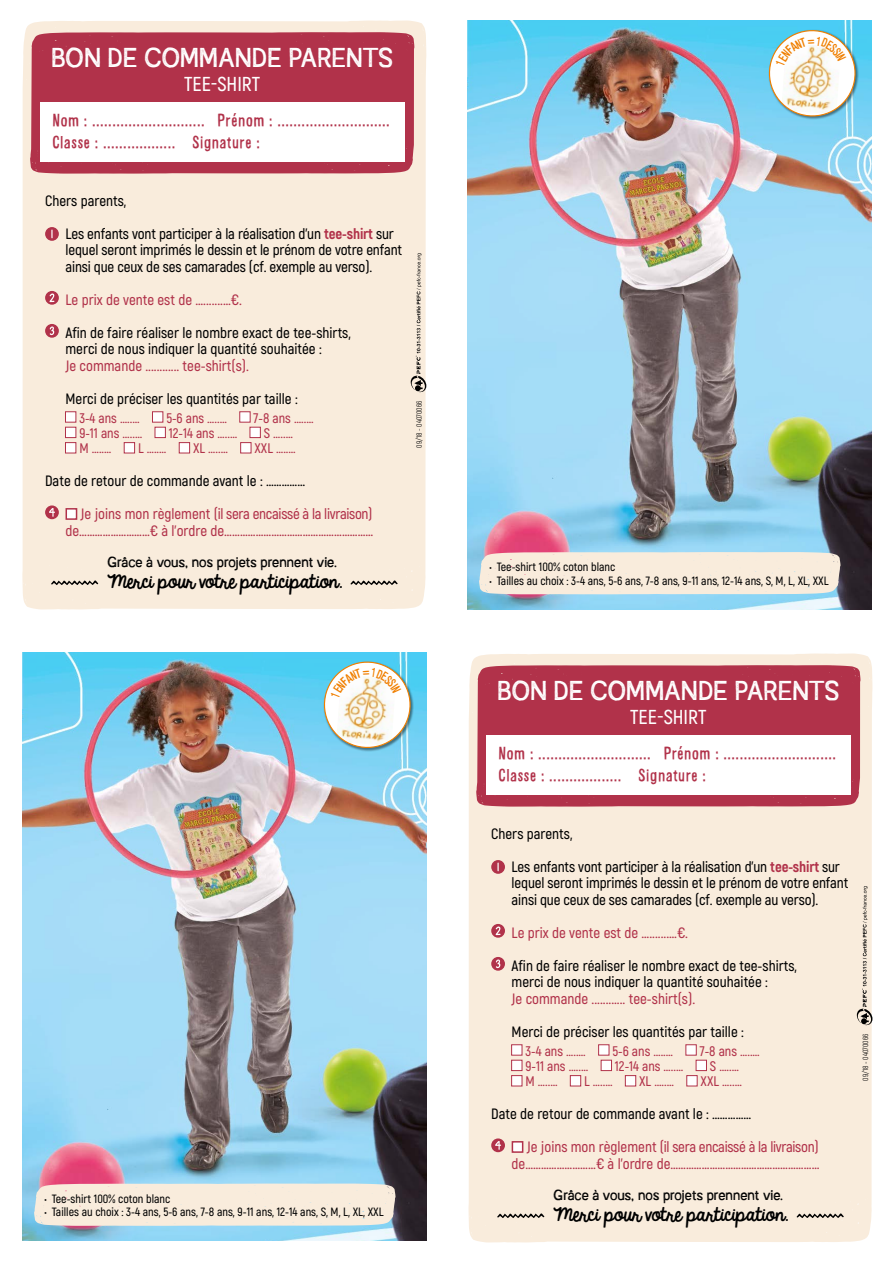
<style>
.page{position:relative;width:893px;height:1263px;background:#fff}
.page>*{position:absolute;margin:0;border:0;box-sizing:border-box;transform-origin:0 0}
.t1{font:25.5px "Austral Sans Stamp";letter-spacing:.015em;color:#fff}
.t2{font:600 20.1px "Akrobat";color:#fff}
.t3{font:16.8px "Alsina Ultrajada";color:#b1324a}
.t4{font:16.65px "KG Always A Good Time";color:#000}
.t5{font:600 15px/16.5px "Akrobat";letter-spacing:-.005em;color:#000}
.t6{font:600 15px/16.5px "Akrobat";color:#b1324a;text-align:right}
.t7{font:600 13.95px "Akrobat";color:#b1324a}
.t8{font:13.65px "Austral Sans Stamp";letter-spacing:.005em;color:#000}
.t9{font:600 12px "Akrobat";color:#000}
.t10{font:7.5px "Akrobat";color:#000}
.s1{font-weight:800;color:#b1324a}
.s2{color:#b1324a}
</style>
<div class="page">
<img style="left:467px;top:21px;width:404px;height:588px">
<div style="left:479px;top:552px;width:361px;height:42px;background:#f9ecdc"></div>
<img style="left:22px;top:652px;width:404px;height:589px">
<svg style="left:34px;top:1183px;width:362px;height:43px;background:#f4e8da"></svg>
<div style="left:22px;top:20px;width:404px;height:589px;background:#f9ecdc"></div>
<div style="left:468px;top:653px;width:404px;height:589px;background:#f9ecdc"></div>
<div style="left:30px;top:32px;width:384px;height:142px;background:#b1324a"></div>
<div style="left:476px;top:665px;width:384px;height:142px;background:#b1324a"></div>
<div style="left:40px;top:103px;width:365px;height:59px;background:#fff"></div>
<div style="left:486px;top:736px;width:365px;height:59px;background:#fff"></div>
<svg style="left:51px;top:580px;width:47px;height:5px"></svg>
<svg style="left:350px;top:580px;width:48px;height:5px"></svg>
<svg style="left:497px;top:1213px;width:47px;height:5px"></svg>
<svg style="left:797px;top:1213px;width:47px;height:5px"></svg>
<div style="left:45px;top:227px;width:14px;height:14px;background:#b1324a;border-radius:50%"></div>
<svg style="left:51px;top:230px;width:2px;height:8px"></svg>
<svg style="left:45px;top:291px;width:14px;height:14px"></svg>
<svg style="left:50px;top:293px;width:4px;height:9px"></svg>
<div style="left:45px;top:324px;width:14px;height:14px;background:#b1324a;border-radius:50%"></div>
<svg style="left:50px;top:326px;width:4px;height:9px"></svg>
<div style="left:45px;top:505px;width:14px;height:14px;background:#b1324a;border-radius:50%"></div>
<svg style="left:49px;top:508px;width:6px;height:9px"></svg>
<div style="left:66px;top:508px;width:11px;height:12px;background:#fff;border:2px solid #b1324a"></div>
<div style="left:491px;top:860px;width:14px;height:14px;background:#b1324a;border-radius:50%"></div>
<svg style="left:497px;top:862px;width:2px;height:9px"></svg>
<svg style="left:491px;top:924px;width:14px;height:14px"></svg>
<svg style="left:496px;top:926px;width:4px;height:9px"></svg>
<div style="left:491px;top:957px;width:14px;height:14px;background:#b1324a;border-radius:50%"></div>
<svg style="left:496px;top:959px;width:4px;height:9px"></svg>
<div style="left:491px;top:1138px;width:14px;height:14px;background:#b1324a;border-radius:50%"></div>
<svg style="left:495px;top:1141px;width:6px;height:9px"></svg>
<div style="left:512px;top:1141px;width:11px;height:12px;background:#fff;border:2px solid #b1324a"></div>
<div style="left:65px;top:411px;width:11px;height:11px;background:#fff;border:1px solid #b1324a"></div>
<div style="left:152px;top:411px;width:11px;height:11px;background:#fff;border:1px solid #b1324a"></div>
<div style="left:239px;top:411px;width:12px;height:11px;background:#fff;border:1px solid #b1324a"></div>
<div style="left:65px;top:427px;width:11px;height:11px;background:#fff;border:1px solid #b1324a"></div>
<div style="left:155px;top:427px;width:11px;height:11px;background:#fff;border:1px solid #b1324a"></div>
<div style="left:250px;top:427px;width:11px;height:11px;background:#fff;border:1px solid #b1324a"></div>
<div style="left:65px;top:442px;width:11px;height:11px;background:#fff;border:1px solid #b1324a"></div>
<div style="left:124px;top:442px;width:11px;height:11px;background:#fff;border:1px solid #b1324a"></div>
<div style="left:179px;top:442px;width:11px;height:11px;background:#fff;border:1px solid #b1324a"></div>
<div style="left:240px;top:442px;width:11px;height:11px;background:#fff;border:1px solid #b1324a"></div>
<div style="left:511px;top:1044px;width:11px;height:11px;background:#fff;border:1px solid #b1324a"></div>
<div style="left:598px;top:1044px;width:11px;height:11px;background:#fff;border:1px solid #b1324a"></div>
<div style="left:685px;top:1044px;width:12px;height:11px;background:#fff;border:1px solid #b1324a"></div>
<div style="left:511px;top:1060px;width:11px;height:11px;background:#fff;border:1px solid #b1324a"></div>
<div style="left:601px;top:1060px;width:11px;height:11px;background:#fff;border:1px solid #b1324a"></div>
<div style="left:696px;top:1060px;width:11px;height:11px;background:#fff;border:1px solid #b1324a"></div>
<div style="left:511px;top:1075px;width:11px;height:11px;background:#fff;border:1px solid #b1324a"></div>
<div style="left:570px;top:1075px;width:11px;height:11px;background:#fff;border:1px solid #b1324a"></div>
<div style="left:625px;top:1075px;width:11px;height:11px;background:#fff;border:1px solid #b1324a"></div>
<div style="left:686px;top:1075px;width:11px;height:11px;background:#fff;border:1px solid #b1324a"></div>
<svg style="left:411px;top:253px;width:15px;height:140px;background:#dacfc1"></svg>
<svg style="left:857px;top:886px;width:15px;height:140px;background:#dacec1"></svg>
<svg style="left:763px;top:24px;width:98px;height:97px"></svg>
<svg style="left:318px;top:656px;width:98px;height:96px"></svg>
<p class="t1" style="left:52px;top:38px;width:343px">BON DE COMMANDE PARENTS</p>
<p class="t2" style="left:184px;top:72px;width:78px">TEE-SHIRT</p>
<p class="t3" style="left:52px;top:108px;width:339px">Nom : ............................ Prénom : ............................</p>
<p class="t3" style="left:52px;top:130px;width:209px">Classe : .................. Signature :</p>
<p class="t5" style="left:45px;top:192px;width:83px">Chers parents,</p>
<p class="t5" style="left:66px;top:225px;width:338px">Les enfants vont participer à la réalisation d’un <span class="s1">tee-shirt</span> sur lequel seront imprimés le dessin et le prénom de votre enfant ainsi que ceux de ses camarades (cf. exemple au verso).</p>
<p class="t6" style="left:66px;top:291px;width:178px">Le prix de vente est de ….......…€.</p>
<p class="t5" style="left:66px;top:324px;width:287px">Afin de faire réaliser le nombre exact de tee-shirts, merci de nous indiquer la quantité souhaitée :<br><span class="s2">Je commande ............ tee-shirt(s).</span></p>
<p class="t5" style="left:66px;top:390px;width:234px">Merci de préciser les quantités par taille :</p>
<p class="t7" style="left:79px;top:409px;width:62px">3-4 ans …..…</p>
<p class="t7" style="left:166px;top:409px;width:62px">5-6 ans …..…</p>
<p class="t7" style="left:254px;top:409px;width:62px">7-8 ans …..…</p>
<p class="t7" style="left:79px;top:425px;width:64px">9-11 ans …..…</p>
<p class="t7" style="left:169px;top:425px;width:70px">12-14 ans …..…</p>
<p class="t7" style="left:264px;top:425px;width:31px">S …..…</p>
<p class="t7" style="left:79px;top:440px;width:34px">M …..…</p>
<p class="t7" style="left:138px;top:440px;width:30px">L …..…</p>
<p class="t7" style="left:193px;top:440px;width:36px">XL …..…</p>
<p class="t7" style="left:254px;top:440px;width:43px">XXL …..…</p>
<p class="t5" style="left:45px;top:473px;width:262px">Date de retour de commande avant le : ……………</p>
<p class="t6" style="left:66px;top:506px;width:309px">Je joins mon règlement (il sera encaissé à la livraison) de………………………€ à l’ordre de…………………………………………………</p>
<p class="t8" style="left:107px;top:551px;width:231px">Grâce à vous, nos projets prennent vie.</p>
<p class="t4" style="left:107px;top:569px;width:237px">Merci pour votre participation.</p>
<p class="t10" style="left:415px;top:448px;width:48px;rotate:-90deg">09/18 - 04070066</p>
<p class="t9" style="left:44px;top:1191px;width:128px">• Tee-shirt 100% coton blanc</p>
<p class="t9" style="left:44px;top:1204px;width:341px">• Tailles au choix : 3-4 ans, 5-6 ans, 7-8 ans, 9-11 ans, 12-14 ans, S, M, L, XL, XXL</p>
<p class="t9" style="left:489px;top:560px;width:128px">• Tee-shirt 100% coton blanc</p>
<p class="t9" style="left:489px;top:573px;width:341px">• Tailles au choix : 3-4 ans, 5-6 ans, 7-8 ans, 9-11 ans, 12-14 ans, S, M, L, XL, XXL</p>
<p class="t1" style="left:498px;top:671px;width:343px">BON DE COMMANDE PARENTS</p>
<p class="t2" style="left:630px;top:704px;width:78px">TEE-SHIRT</p>
<p class="t3" style="left:498px;top:741px;width:339px">Nom : ............................ Prénom : ............................</p>
<p class="t3" style="left:498px;top:763px;width:209px">Classe : .................. Signature :</p>
<p class="t5" style="left:491px;top:825px;width:83px">Chers parents,</p>
<p class="t5" style="left:512px;top:858px;width:338px">Les enfants vont participer à la réalisation d’un <span class="s1">tee-shirt</span> sur lequel seront imprimés le dessin et le prénom de votre enfant ainsi que ceux de ses camarades (cf. exemple au verso).</p>
<p class="t6" style="left:512px;top:924px;width:178px">Le prix de vente est de ….......…€.</p>
<p class="t5" style="left:512px;top:957px;width:287px">Afin de faire réaliser le nombre exact de tee-shirts, merci de nous indiquer la quantité souhaitée :<br><span class="s2">Je commande ............ tee-shirt(s).</span></p>
<p class="t5" style="left:512px;top:1023px;width:234px">Merci de préciser les quantités par taille :</p>
<p class="t7" style="left:525px;top:1042px;width:62px">3-4 ans …..…</p>
<p class="t7" style="left:612px;top:1042px;width:62px">5-6 ans …..…</p>
<p class="t7" style="left:700px;top:1042px;width:62px">7-8 ans …..…</p>
<p class="t7" style="left:525px;top:1057px;width:64px">9-11 ans …..…</p>
<p class="t7" style="left:615px;top:1057px;width:70px">12-14 ans …..…</p>
<p class="t7" style="left:710px;top:1057px;width:31px">S …..…</p>
<p class="t7" style="left:525px;top:1073px;width:34px">M …..…</p>
<p class="t7" style="left:584px;top:1073px;width:30px">L …..…</p>
<p class="t7" style="left:639px;top:1073px;width:36px">XL …..…</p>
<p class="t7" style="left:701px;top:1073px;width:43px">XXL …..…</p>
<p class="t5" style="left:491px;top:1106px;width:262px">Date de retour de commande avant le : ……………</p>
<p class="t6" style="left:512px;top:1139px;width:309px">Je joins mon règlement (il sera encaissé à la livraison) de………………………€ à l’ordre de…………………………………………………</p>
<p class="t8" style="left:554px;top:1184px;width:231px">Grâce à vous, nos projets prennent vie.</p>
<p class="t4" style="left:554px;top:1202px;width:237px">Merci pour votre participation.</p>
<p class="t10" style="left:861px;top:1081px;width:48px;rotate:-90deg">09/18 - 04070066</p>
</div>
